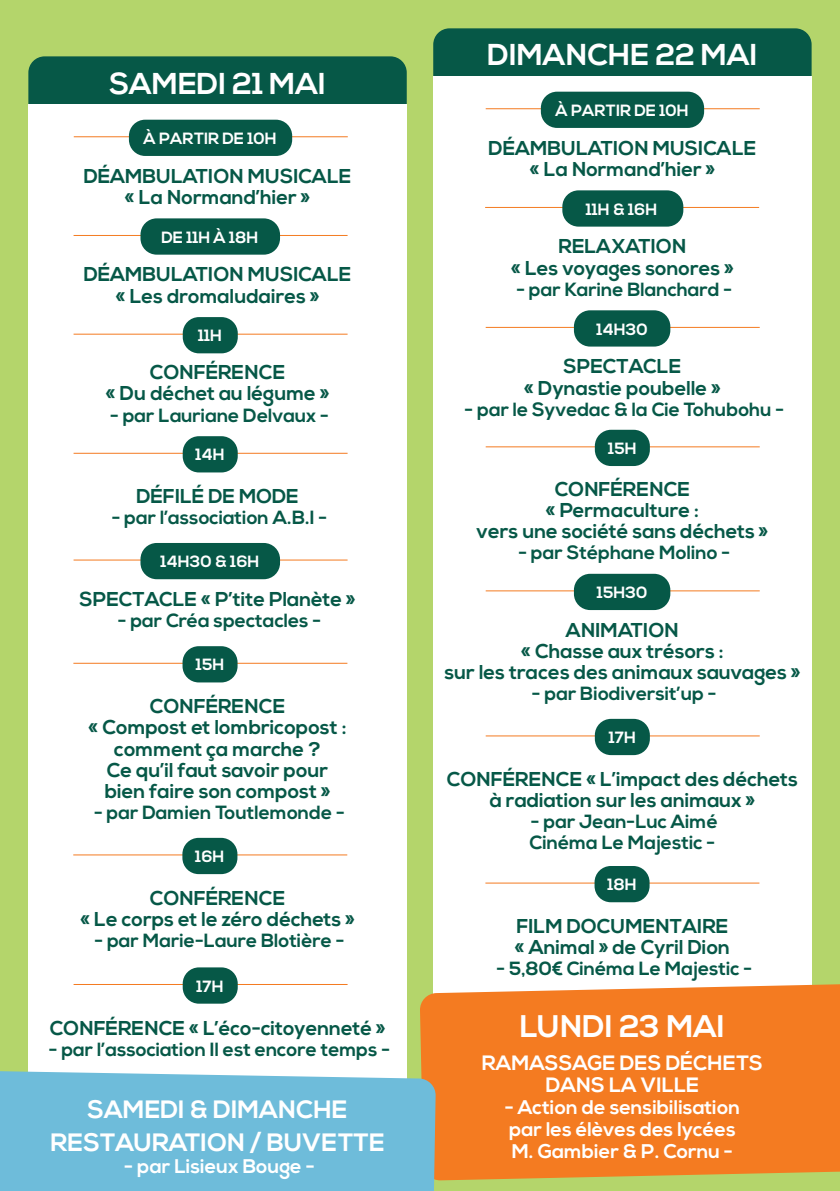
<style>
.page{position:relative;width:840px;height:1191px;background:#fff}
.page>*{position:absolute;margin:0;border:0;box-sizing:border-box;transform-origin:0 0}
.t1{font:700 31.2px "Nexa";color:#fff}
.t2{font:700 30.2px "Nexa";color:#fff}
.t3{font:700 25px "Nexa";color:#fff}
.t4{font:700 20.8px "Nexa";color:#fff}
.t5{font:700 20px "Nexa";color:#065847}
.t6{font:700 19.8px "Nexa";color:#fff}
.t7{font:700 19px "Nexa";color:#065847}
.t8{font:700 16.2px "Nexa";color:#fff}
</style>
<div class="page">
<div style="left:0;top:0;width:839px;height:1191px;background:#b4d56b"></div>
<div style="left:28px;top:56px;width:378px;height:188px;background:#065847;border-radius:16px"></div>
<div style="left:28px;top:105px;width:378px;height:977px;background:#fff"></div>
<div style="left:433px;top:28px;width:378px;height:188px;background:#065847;border-radius:16px"></div>
<div style="left:433px;top:77px;width:378px;height:917px;background:#fff"></div>
<hr style="left:73px;top:334px;width:274px;height:1px;background:#f47b21">
<div style="left:183px;top:317px;width:55px;height:36px;background:#065847;border-radius:16px"></div>
<hr style="left:73px;top:559px;width:274px;height:1px;background:#f47b21">
<div style="left:140px;top:543px;width:140px;height:36px;background:#065847;border-radius:16px"></div>
<hr style="left:73px;top:663px;width:274px;height:1px;background:#f47b21">
<div style="left:182px;top:646px;width:55px;height:36px;background:#065847;border-radius:16px"></div>
<hr style="left:73px;top:854px;width:274px;height:1px;background:#f47b21">
<div style="left:182px;top:838px;width:55px;height:36px;background:#065847;border-radius:16px"></div>
<hr style="left:73px;top:235px;width:274px;height:1px;background:#f47b21">
<div style="left:140px;top:218px;width:140px;height:37px;background:#065847;border-radius:16px"></div>
<hr style="left:73px;top:453px;width:274px;height:1px;background:#f47b21">
<div style="left:183px;top:436px;width:54px;height:36px;background:#065847;border-radius:16px"></div>
<hr style="left:485px;top:207px;width:273px;height:1px;background:#f47b21">
<div style="left:562px;top:190px;width:121px;height:37px;background:#065847;border-radius:16px"></div>
<hr style="left:485px;top:327px;width:274px;height:1px;background:#f47b21">
<div style="left:573px;top:310px;width:97px;height:36px;background:#065847;border-radius:16px"></div>
<hr style="left:485px;top:446px;width:274px;height:1px;background:#f47b21">
<div style="left:594px;top:430px;width:55px;height:36px;background:#065847;border-radius:16px"></div>
<hr style="left:485px;top:590px;width:274px;height:1px;background:#f47b21">
<div style="left:573px;top:574px;width:97px;height:36px;background:#065847;border-radius:16px"></div>
<hr style="left:485px;top:882px;width:274px;height:1px;background:#f47b21">
<div style="left:594px;top:866px;width:55px;height:36px;background:#065847;border-radius:16px"></div>
<hr style="left:485px;top:735px;width:274px;height:1px;background:#f47b21">
<div style="left:594px;top:719px;width:55px;height:36px;background:#065847;border-radius:16px"></div>
<hr style="left:74px;top:136px;width:273px;height:1px;background:#f47b21">
<div style="left:129px;top:120px;width:163px;height:36px;background:#065847;border-radius:16px"></div>
<div style="left:420px;top:983px;width:419px;height:197px;background:#f47b21"></div>
<div style="left:0;top:1070px;width:435px;height:121px;background:#6ebcda"></div>
<hr style="left:485px;top:108px;width:274px;height:1px;background:#f47b21">
<div style="left:540px;top:92px;width:163px;height:36px;background:#065847;border-radius:16px"></div>
<hr style="left:73px;top:984px;width:274px;height:1px;background:#f47b21">
<div style="left:183px;top:967px;width:54px;height:36px;background:#065847;border-radius:16px"></div>
<p class="t2" style="left:109px;top:66px;width:218px">SAMEDI 21 MAI</p>
<p class="t8" style="left:143px;top:129px;width:134px">À PARTIR DE 10H</p>
<p class="t5" style="left:84px;top:164px;width:269px">DÉAMBULATION MUSICALE</p>
<p class="t5" style="left:125px;top:185px;width:187px">« La Normand’hier »</p>
<p class="t8" style="left:161px;top:228px;width:98px">DE 11H À 18H</p>
<p class="t5" style="left:84px;top:263px;width:269px">DÉAMBULATION MUSICALE</p>
<p class="t5" style="left:116px;top:284px;width:205px">« Les dromaludaires »</p>
<p class="t8" style="left:198px;top:326px;width:25px">11H</p>
<p class="t5" style="left:150px;top:361px;width:137px">CONFÉRENCE</p>
<p class="t5" style="left:106px;top:382px;width:225px">« Du déchet au légume »</p>
<p class="t7" style="left:110px;top:404px;width:220px">- par Lauriane Delvaux -</p>
<p class="t8" style="left:195px;top:445px;width:31px">14H</p>
<p class="t5" style="left:136px;top:485px;width:164px">DÉFILÉ DE MODE</p>
<p class="t7" style="left:112px;top:507px;width:217px">- par l’association A.B.I -</p>
<p class="t8" style="left:160px;top:552px;width:100px">14H30 &amp; 16H</p>
<p class="t5" style="left:79px;top:587px;width:277px">SPECTACLE « P’tite Planète »</p>
<p class="t7" style="left:118px;top:609px;width:205px">- par Créa spectacles -</p>
<p class="t8" style="left:196px;top:655px;width:30px">15H</p>
<p class="t5" style="left:150px;top:695px;width:137px">CONFÉRENCE</p>
<p class="t5" style="left:88px;top:716px;width:259px">« Compost et lombricopost :</p>
<p class="t5" style="left:114px;top:737px;width:208px">comment ça marche ?</p>
<p class="t5" style="left:107px;top:758px;width:223px">Ce qu’il faut savoir pour</p>
<p class="t5" style="left:105px;top:779px;width:227px">bien faire son compost »</p>
<p class="t7" style="left:94px;top:801px;width:252px">- par Damien Toutlemonde -</p>
<p class="t8" style="left:195px;top:847px;width:31px">16H</p>
<p class="t5" style="left:150px;top:886px;width:137px">CONFÉRENCE</p>
<p class="t5" style="left:80px;top:907px;width:276px">« Le corps et le zéro déchets »</p>
<p class="t7" style="left:94px;top:929px;width:251px">- par Marie-Laure Blotière -</p>
<p class="t8" style="left:196px;top:976px;width:29px">17H</p>
<p class="t5" style="left:50px;top:1016px;width:337px">CONFÉRENCE « L’éco-citoyenneté »</p>
<p class="t7" style="left:49px;top:1038px;width:343px">- par l’association Il est encore temps -</p>
<p class="t3" style="left:87px;top:1094px;width:261px">SAMEDI &amp; DIMANCHE</p>
<p class="t3" style="left:50px;top:1128px;width:335px">RESTAURATION / BUVETTE</p>
<p class="t6" style="left:124px;top:1154px;width:192px">- par Lisieux Bouge -</p>
<p class="t2" style="left:487px;top:38px;width:271px">DIMANCHE 22 MAI</p>
<p class="t8" style="left:555px;top:101px;width:134px">À PARTIR DE 10H</p>
<p class="t5" style="left:488px;top:136px;width:269px">DÉAMBULATION MUSICALE</p>
<p class="t5" style="left:529px;top:157px;width:187px">« La Normand’hier »</p>
<p class="t8" style="left:585px;top:200px;width:73px">11H &amp; 16H</p>
<p class="t5" style="left:558px;top:235px;width:129px">RELAXATION</p>
<p class="t5" style="left:511px;top:256px;width:224px">« Les voyages sonores »</p>
<p class="t7" style="left:516px;top:278px;width:217px">- par Karine Blanchard -</p>
<p class="t8" style="left:596px;top:319px;width:53px">14H30</p>
<p class="t5" style="left:563px;top:355px;width:119px">SPECTACLE</p>
<p class="t5" style="left:524px;top:376px;width:198px">« Dynastie poubelle »</p>
<p class="t7" style="left:464px;top:398px;width:321px">- par le Syvedac &amp; la Cie Tohubohu -</p>
<p class="t8" style="left:607px;top:439px;width:30px">15H</p>
<p class="t5" style="left:554px;top:477px;width:137px">CONFÉRENCE</p>
<p class="t5" style="left:545px;top:498px;width:155px">« Permaculture :</p>
<p class="t5" style="left:476px;top:519px;width:293px">vers une société sans déchets »</p>
<p class="t7" style="left:518px;top:541px;width:213px">- par Stéphane Molino -</p>
<p class="t8" style="left:596px;top:583px;width:52px">15H30</p>
<p class="t5" style="left:565px;top:618px;width:114px">ANIMATION</p>
<p class="t5" style="left:521px;top:639px;width:204px">« Chasse aux trésors :</p>
<p class="t5" style="left:444px;top:660px;width:357px">sur les traces des animaux sauvages »</p>
<p class="t7" style="left:531px;top:683px;width:186px">- par Biodiversit’up -</p>
<p class="t8" style="left:608px;top:728px;width:29px">17H</p>
<p class="t5" style="left:446px;top:767px;width:352px">CONFÉRENCE « L’impact des déchets</p>
<p class="t5" style="left:489px;top:788px;width:267px">à radiation sur les animaux »</p>
<p class="t7" style="left:530px;top:810px;width:188px">- par Jean-Luc Aimé</p>
<p class="t7" style="left:529px;top:831px;width:187px">Cinéma Le Majestic -</p>
<p class="t8" style="left:607px;top:875px;width:31px">18H</p>
<p class="t5" style="left:516px;top:914px;width:213px">FILM DOCUMENTAIRE</p>
<p class="t5" style="left:514px;top:935px;width:217px">« Animal » de Cyril Dion</p>
<p class="t7" style="left:496px;top:958px;width:257px">- 5,80€ Cinéma Le Majestic -</p>
<p class="t1" style="left:519px;top:1007px;width:206px">LUNDI 23 MAI</p>
<p class="t4" style="left:481px;top:1051px;width:282px">RAMASSAGE DES DÉCHETS</p>
<p class="t4" style="left:545px;top:1073px;width:155px">DANS LA VILLE</p>
<p class="t6" style="left:504px;top:1096px;width:236px">- Action de sensibilisation</p>
<p class="t6" style="left:509px;top:1117px;width:228px">par les élèves des lycées</p>
<p class="t6" style="left:511px;top:1139px;width:222px">M. Gambier &amp; P. Cornu -</p>
</div>
